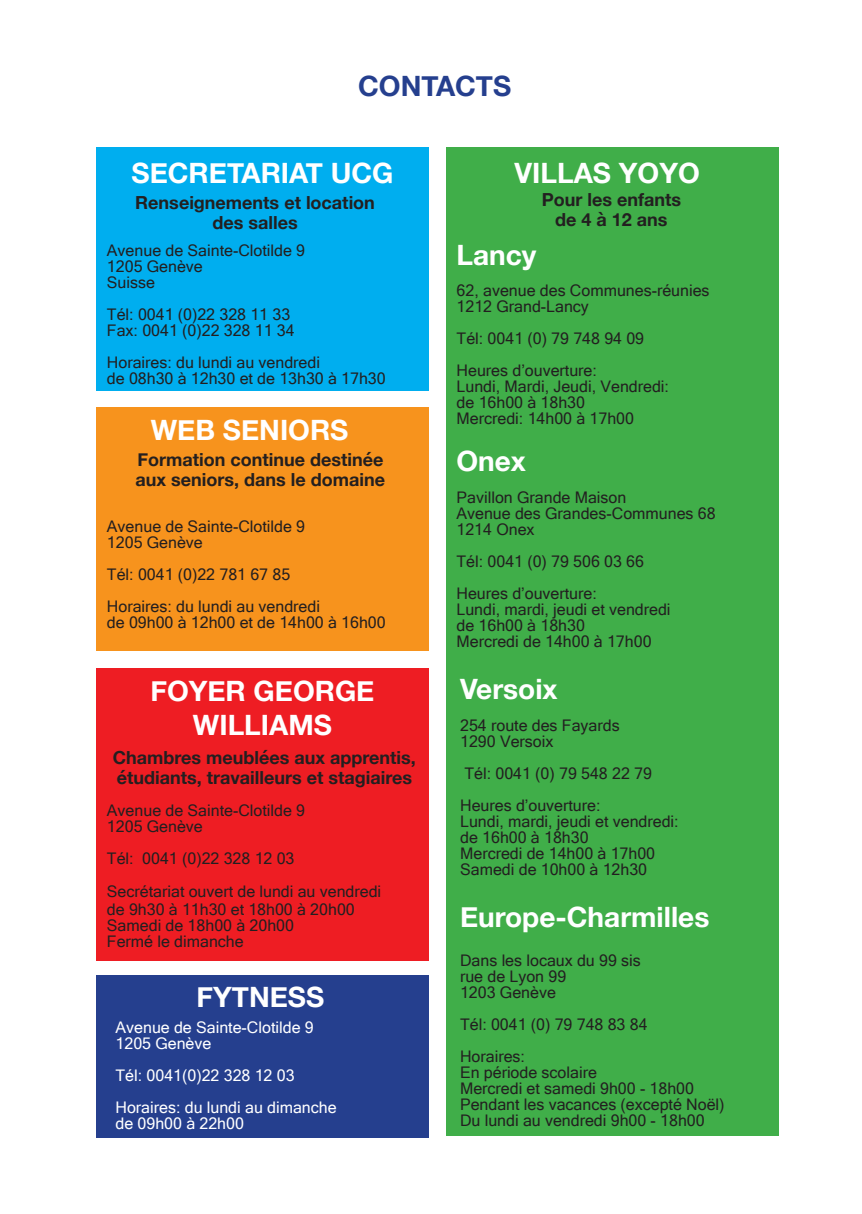
<style>
.page{position:relative;width:862px;height:1214px;background:#fff}
.page>*{position:absolute;margin:0;border:0;box-sizing:border-box;transform-origin:0 0}
.t1{font:700 28px "Helvetica Neue";color:#fff}
.t2{font:700 28px "Helvetica Neue";color:#253f8e}
.t3{font:700 18px/20px "Helvetica Neue";color:#231f20}
.t4{font:16px/16px "Microsoft Sans Serif";color:#231f20}
.t5{font:16px/16px "Microsoft Sans Serif";color:#fff}
</style>
<div class="page">
<div style="left:96px;top:147px;width:333px;height:244px;background:#00aeef"></div>
<div style="left:96px;top:406px;width:333px;height:244px;background:#f7931d"></div>
<div style="left:446px;top:147px;width:332px;height:989px;background:#40ae49"></div>
<div style="left:96px;top:668px;width:333px;height:292px;background:#ee1d23"></div>
<div style="left:97px;top:975px;width:332px;height:162px;background:#253f8e"></div>
<p class="t2" style="left:358px;top:64px;width:155px">CONTACTS</p>
<p class="t1" style="left:132px;top:151px;width:263px">SECRETARIAT UCG</p>
<p class="t3" style="left:135px;top:193px;width:241px;text-align:center">Renseignements et location des salles</p>
<p class="t4" style="left:107px;top:242px;width:200px">Avenue de Sainte-Clotilde 9</p>
<p class="t4" style="left:107px;top:258px;width:97px">1205 Genève</p>
<p class="t4" style="left:107px;top:274px;width:50px">Suisse</p>
<p class="t4" style="left:107px;top:306px;width:185px">Tél: 0041 (0)22 328 11 33</p>
<p class="t4" style="left:107px;top:322px;width:189px">Fax: 0041 (0)22 328 11 34</p>
<p class="t4" style="left:107px;top:354px;width:280px">Horaires: du lundi au vendredi<br>de 08h30 à 12h30 et de 13h30 à 17h30</p>
<p class="t1" style="left:151px;top:407px;width:199px">WEB SENIORS</p>
<p class="t3" style="left:136px;top:449px;width:251px">Formation continue destinée aux seniors, dans le domaine</p>
<p class="t4" style="left:107px;top:518px;width:200px">Avenue de Sainte-Clotilde 9</p>
<p class="t4" style="left:107px;top:534px;width:97px">1205 Genève</p>
<p class="t4" style="left:107px;top:566px;width:185px">Tél: 0041 (0)22 781 67 85</p>
<p class="t4" style="left:107px;top:598px;width:280px">Horaires: du lundi au vendredi<br>de 09h00 à 12h00 et de 14h00 à 16h00</p>
<p class="t1" style="left:150px;top:669px;width:225px">FOYER GEORGE</p>
<p class="t1" style="left:193px;top:703px;width:140px">WILLIAMS</p>
<p class="t3" style="left:113px;top:747px;width:304px">Chambres meublées aux apprentis, étudiants, travailleurs et stagiaires</p>
<p class="t4" style="left:107px;top:802px;width:200px">Avenue de Sainte-Clotilde 9</p>
<p class="t4" style="left:107px;top:818px;width:97px">1205 Genève</p>
<p class="t4" style="left:107px;top:850px;width:189px">Tél: 0041 (0)22 328 12 03</p>
<p class="t4" style="left:107px;top:881px;width:276px;line-height:18px">Secrétariat ouvert de lundi au vendredi de 9h30 à 11h30 et 18h00 à 20h00</p>
<p class="t4" style="left:107px;top:916px;width:189px">Samedi de 18h00 à 20h00<br>Fermé le dimanche</p>
<p class="t1" style="left:197px;top:975px;width:129px">FYTNESS</p>
<p class="t5" style="left:116px;top:1018px;width:200px">Avenue de Sainte-Clotilde 9</p>
<p class="t5" style="left:116px;top:1034px;width:97px">1205 Genève</p>
<p class="t5" style="left:116px;top:1066px;width:180px">Tél: 0041(0)22 328 12 03</p>
<p class="t5" style="left:116px;top:1098px;width:223px">Horaires: du lundi au dimanche de 09h00 à 22h00</p>
<p class="t1" style="left:514px;top:151px;width:187px">VILLAS YOYO</p>
<p class="t3" style="left:542px;top:190px;width:141px">Pour les enfants</p>
<p class="t3" style="left:555px;top:210px;width:114px">de 4 à 12 ans</p>
<p class="t1" style="left:456px;top:232px;width:81px">Lancy</p>
<p class="t4" style="left:456px;top:282px;width:254px">62, avenue des Communes-réunies</p>
<p class="t4" style="left:456px;top:298px;width:134px">1212 Grand-Lancy</p>
<p class="t4" style="left:456px;top:330px;width:189px">Tél: 0041 (0) 79 748 94 09</p>
<p class="t4" style="left:456px;top:362px;width:142px">Heures d’ouverture:</p>
<p class="t4" style="left:456px;top:378px;width:214px">Lundi, Mardi, Jeudi, Vendredi: de 16h00 à 18h30</p>
<p class="t4" style="left:456px;top:410px;width:179px">Mercredi: 14h00 à 17h00</p>
<p class="t1" style="left:456px;top:439px;width:71px">Onex</p>
<p class="t4" style="left:456px;top:489px;width:171px">Pavillon Grande Maison</p>
<p class="t4" style="left:456px;top:505px;width:261px">Avenue des Grandes-Communes 68</p>
<p class="t4" style="left:456px;top:521px;width:80px">1214 Onex</p>
<p class="t4" style="left:456px;top:553px;width:189px">Tél: 0041 (0) 79 506 03 66</p>
<p class="t4" style="left:456px;top:585px;width:142px">Heures d’ouverture:</p>
<p class="t4" style="left:456px;top:601px;width:216px">Lundi, mardi, jeudi et vendredi</p>
<p class="t4" style="left:456px;top:617px;width:130px">de 16h00 à 18h30</p>
<p class="t4" style="left:456px;top:633px;width:196px">Mercredi de 14h00 à 17h00</p>
<p class="t1" style="left:460px;top:667px;width:99px">Versoix</p>
<p class="t4" style="left:460px;top:717px;width:161px">254 route des Fayards</p>
<p class="t4" style="left:460px;top:733px;width:95px">1290 Versoix</p>
<p class="t4" style="left:464px;top:765px;width:189px">Tél: 0041 (0) 79 548 22 79</p>
<p class="t4" style="left:460px;top:797px;width:142px">Heures d’ouverture:</p>
<p class="t4" style="left:460px;top:813px;width:220px">Lundi, mardi, jeudi et vendredi: de 16h00 à 18h30</p>
<p class="t4" style="left:460px;top:845px;width:196px">Mercredi de 14h00 à 17h00</p>
<p class="t4" style="left:460px;top:861px;width:189px">Samedi de 10h00 à 12h30</p>
<p class="t1" style="left:460px;top:895px;width:251px">Europe-Charmilles</p>
<p class="t4" style="left:460px;top:952px;width:182px">Dans les locaux du 99 sis</p>
<p class="t4" style="left:460px;top:968px;width:108px">rue de Lyon 99</p>
<p class="t4" style="left:460px;top:984px;width:97px">1203 Genève</p>
<p class="t4" style="left:460px;top:1016px;width:189px">Tél: 0041 (0) 79 748 83 84</p>
<p class="t4" style="left:460px;top:1048px;width:66px">Horaires:</p>
<p class="t4" style="left:460px;top:1064px;width:138px">En période scolaire</p>
<p class="t4" style="left:460px;top:1080px;width:235px">Mercredi et samedi 9h00 - 18h00</p>
<p class="t4" style="left:460px;top:1096px;width:266px">Pendant les vacances (excepté Noël)</p>
<p class="t4" style="left:460px;top:1112px;width:246px">Du lundi au vendredi 9h00 - 18h00</p>
</div>
